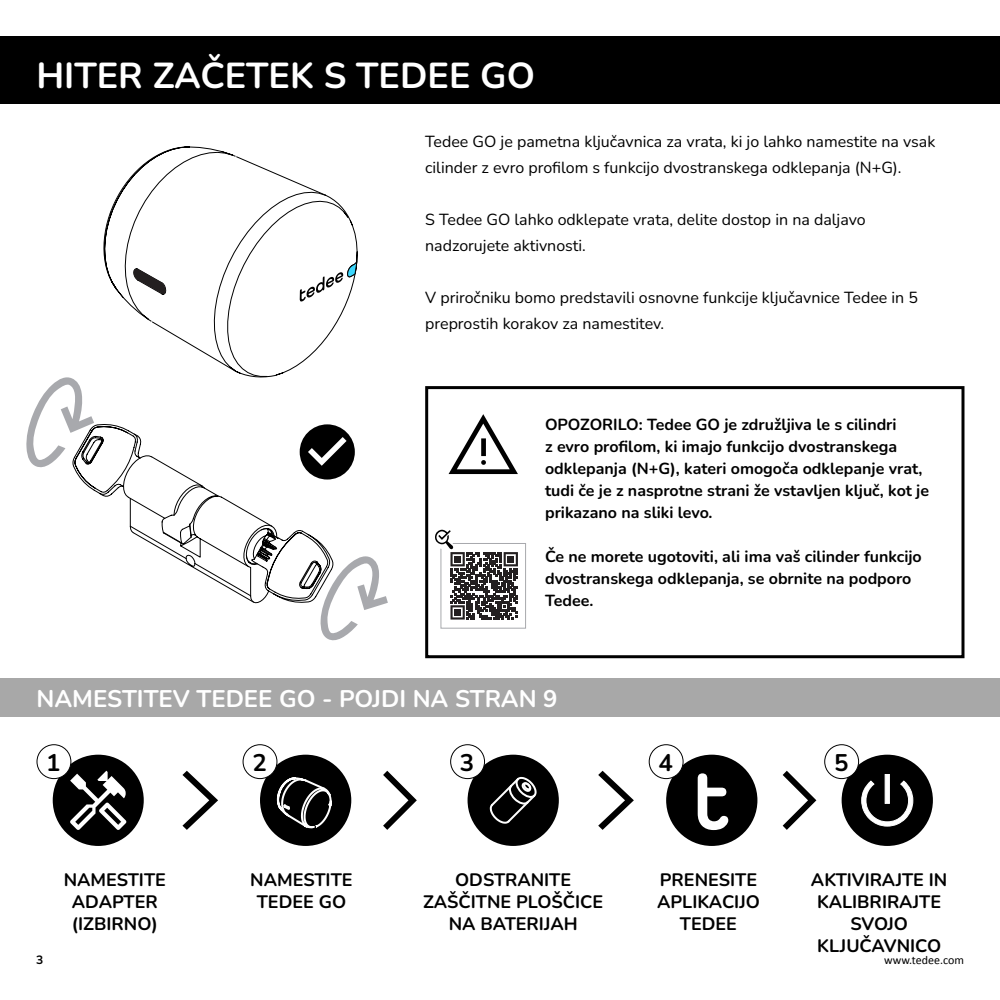
<style>
.page{position:relative;width:1000px;height:1000px;background:#fff}
.page>*{position:absolute;margin:0;border:0;box-sizing:border-box;transform-origin:0 0}
.t1{font:700 36px "Nunito";color:#fff}
.t2{font:700 24px "Nunito";color:#fff}
.t3{font:700 24px "Nunito";color:#000}
.t4{font:700 18px/22px "Nunito";color:#000;text-align:center}
.t5{font:700 16px/22px "Nunito";color:#000}
.t6{font:16px/26px "Nunito";color:#000}
.t7{font:12px "Calibri";color:#000}
.t8{font:700 12px "Nunito";color:#000}
</style>
<div class="page">
<div style="left:425px;top:386px;width:539px;height:272px;border:3px solid #000"></div>
<svg style="left:449px;top:414px;width:69px;height:60px"></svg>
<div style="left:0;top:679px;width:1000px;height:38px;background:#a8a8a8"></div>
<div style="left:0;top:36px;width:1000px;height:68px;background:#000"></div>
<div style="left:53px;top:755px;width:91px;height:91px;background:#000;border-radius:50%"></div>
<svg style="left:70px;top:771px;width:56px;height:59px"></svg>
<div style="left:37px;top:745px;width:34px;height:34px;background:#fff;border-radius:50%"></div>
<div style="left:36px;top:744px;width:35px;height:35px;border:1px solid #000;border-radius:50%"></div>
<div style="left:260px;top:755px;width:91px;height:91px;background:#000;border-radius:50%"></div>
<div style="left:666px;top:755px;width:91px;height:91px;background:#000;border-radius:50%"></div>
<svg style="left:698px;top:773px;width:30px;height:57px"></svg>
<div style="left:243px;top:745px;width:34px;height:34px;background:#fff;border-radius:50%"></div>
<div style="left:243px;top:744px;width:34px;height:35px;border:1px solid #000;border-radius:50%"></div>
<div style="left:649px;top:745px;width:34px;height:34px;background:#fff;border-radius:50%"></div>
<div style="left:649px;top:744px;width:35px;height:35px;border:1px solid #000;border-radius:50%"></div>
<div style="left:468px;top:755px;width:91px;height:91px;background:#000;border-radius:50%"></div>
<div style="left:842px;top:755px;width:91px;height:91px;background:#000;border-radius:50%"></div>
<svg style="left:861px;top:774px;width:53px;height:53px"></svg>
<svg style="left:182px;top:771px;width:36px;height:59px"></svg>
<svg style="left:598px;top:771px;width:36px;height:59px"></svg>
<svg style="left:383px;top:771px;width:34px;height:59px"></svg>
<svg style="left:783px;top:771px;width:33px;height:59px"></svg>
<div style="left:451px;top:745px;width:34px;height:34px;background:#fff;border-radius:50%"></div>
<div style="left:450px;top:744px;width:35px;height:35px;border:1px solid #000;border-radius:50%"></div>
<div style="left:825px;top:745px;width:34px;height:34px;background:#fff;border-radius:50%"></div>
<div style="left:824px;top:744px;width:35px;height:35px;border:1px solid #000;border-radius:50%"></div>
<svg style="left:489px;top:776px;width:48px;height:48px"></svg>
<svg style="left:276px;top:777px;width:56px;height:52px"></svg>
<svg style="left:26px;top:146px;width:362px;height:495px"></svg>
<div style="left:440px;top:543px;width:86px;height:86px;border:1px solid #a8a9ad"></div>
<svg style="left:435px;top:530px;width:83px;height:90px"></svg>
<p class="t1" style="left:36px;top:51px;width:500px">HITER ZAČETEK S TEDEE GO</p>
<p class="t6" style="left:425px;top:128px;width:512px">Tedee GO je pametna ključavnica za vrata, ki jo lahko namestite na vsak cilinder z evro profilom s funkcijo dvostranskega odklepanja (N+G).</p>
<p class="t6" style="left:425px;top:206px;width:442px">S Tedee GO lahko odklepate vrata, delite dostop in na daljavo nadzorujete aktivnosti.</p>
<p class="t6" style="left:425px;top:284px;width:494px">V priročniku bomo predstavili osnovne funkcije ključavnice Tedee in 5 preprostih korakov za namestitev.</p>
<p class="t5" style="left:545px;top:413px;width:386px">OPOZORILO: Tedee GO je združljiva le s cilindri<br>z evro profilom, ki imajo funkcijo dvostranskega odklepanja (N+G), kateri omogoča odklepanje vrat, tudi če je z nasprotne strani že vstavljen ključ, kot je prikazano na sliki levo.</p>
<p class="t5" style="left:545px;top:545px;width:378px">Če ne morete ugotoviti, ali ima vaš cilinder funkcijo dvostranskega odklepanja, se obrnite na podporo<br>Tedee.</p>
<p class="t2" style="left:36px;top:682px;width:523px">NAMESTITEV TEDEE GO - POJDI NA STRAN 9</p>
<p class="t3" style="left:46px;top:747px;width:16px">1</p>
<p class="t3" style="left:252px;top:747px;width:16px">2</p>
<p class="t3" style="left:460px;top:747px;width:16px">3</p>
<p class="t3" style="left:659px;top:747px;width:16px">4</p>
<p class="t3" style="left:834px;top:747px;width:16px">5</p>
<p class="t4" style="left:64px;top:869px;width:104px">NAMESTITE<br>ADAPTER (IZBIRNO)</p>
<p class="t4" style="left:250px;top:869px;width:104px">NAMESTITE<br>TEDEE GO</p>
<p class="t4" style="left:657px;top:869px;width:104px">PRENESITE<br>APLIKACIJO<br>TEDEE</p>
<p class="t4" style="left:423px;top:869px;width:181px">ODSTRANITE<br>ZAŠČITNE PLOŠČICE<br>NA BATERIJAH</p>
<p class="t4" style="left:811px;top:869px;width:138px">AKTIVIRAJTE IN<br>KALIBRIRAJTE<br>SVOJO<br>KLJUČAVNICO</p>
<p class="t8" style="left:36px;top:952px;width:9px">3</p>
<p class="t7" style="left:884px;top:952px;width:81px">www.tedee.com</p>
</div>
